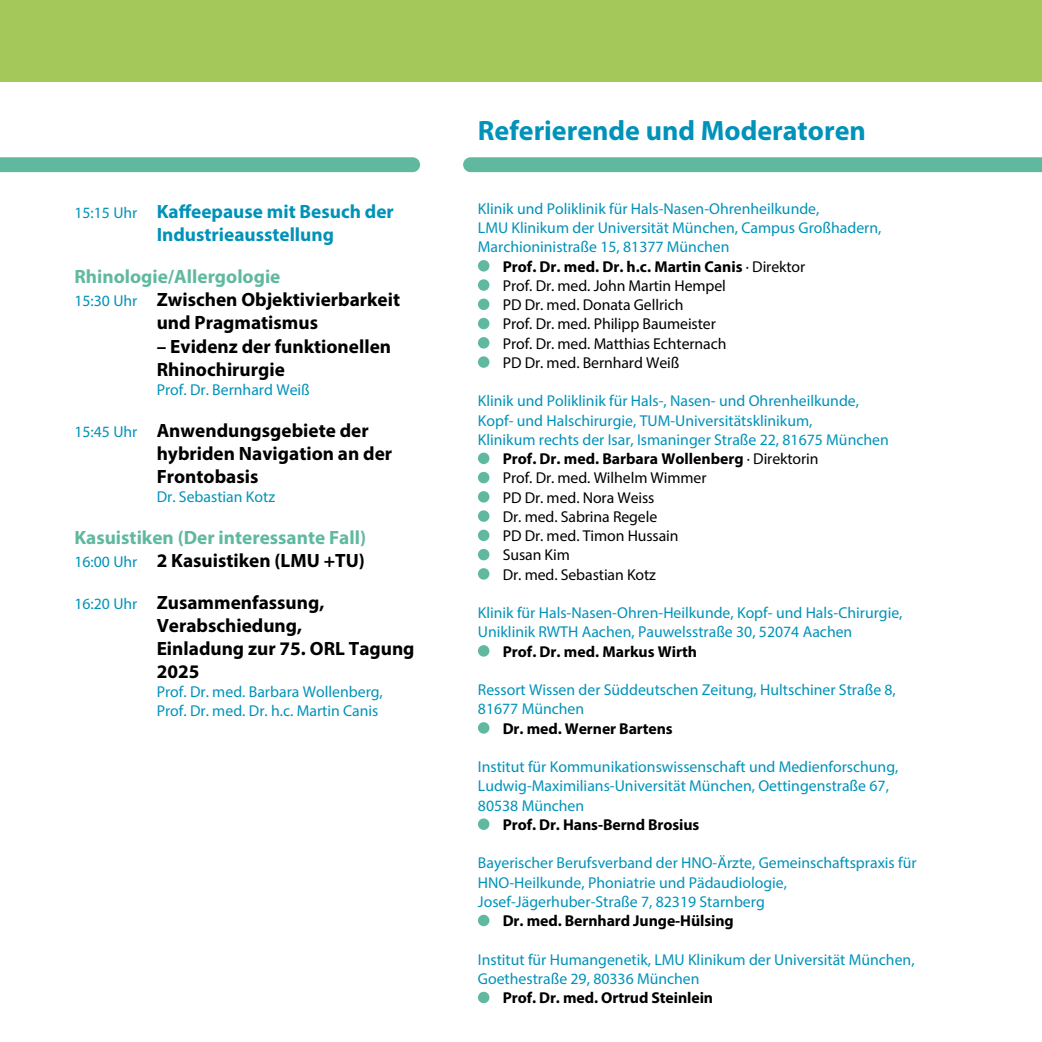
<style>
.page{position:relative;width:1042px;height:1042px;background:#fff}
.page>*{position:absolute;margin:0;border:0;box-sizing:border-box;transform-origin:0 0}
.t1{font:700 28px "Myriad Pro";color:#0092b9}
.t2{font:700 19.25px/23.1px "Myriad Pro";color:#000}
.t3{font:700 19.25px/23.1px "Myriad Pro";color:#60b99f}
.t4{font:700 19.25px/23.1px "Myriad Pro";color:#0092b9}
.t5{font:15.75px/19.2px "Myriad Pro";color:#0092b9}
.t6{font:15.75px "Myriad Pro";letter-spacing:-.005em;color:#000}
.t7{font:700 15.75px "Myriad Pro";letter-spacing:-.005em;color:#000}
.s1{font-weight:400;font-size:15.75px}
.s2{font-weight:400;font-size:15.75px;color:#0092b9}
.s3{color:#000}
.s4{font-weight:400}
</style>
<div class="page">
<div style="left:0;top:0;width:1042px;height:81px;background:#a4c859"></div>
<svg style="left:0;top:157px;width:420px;height:15px;background:#63baa0"></svg>
<svg style="left:463px;top:157px;width:579px;height:15px;background:#63baa0"></svg>
<div style="left:478px;top:260px;width:11px;height:11px;background:#60b99f;border-radius:50%"></div>
<div style="left:478px;top:279px;width:11px;height:12px;background:#60b99f;border-radius:50%"></div>
<div style="left:478px;top:298px;width:11px;height:12px;background:#60b99f;border-radius:50%"></div>
<div style="left:478px;top:318px;width:11px;height:11px;background:#60b99f;border-radius:50%"></div>
<div style="left:478px;top:337px;width:11px;height:11px;background:#60b99f;border-radius:50%"></div>
<div style="left:478px;top:356px;width:11px;height:12px;background:#60b99f;border-radius:50%"></div>
<div style="left:478px;top:452px;width:11px;height:12px;background:#60b99f;border-radius:50%"></div>
<div style="left:478px;top:472px;width:11px;height:11px;background:#60b99f;border-radius:50%"></div>
<div style="left:478px;top:491px;width:11px;height:11px;background:#60b99f;border-radius:50%"></div>
<div style="left:478px;top:510px;width:11px;height:12px;background:#60b99f;border-radius:50%"></div>
<div style="left:478px;top:529px;width:11px;height:12px;background:#60b99f;border-radius:50%"></div>
<div style="left:478px;top:549px;width:11px;height:11px;background:#60b99f;border-radius:50%"></div>
<div style="left:478px;top:568px;width:11px;height:11px;background:#60b99f;border-radius:50%"></div>
<div style="left:478px;top:645px;width:11px;height:11px;background:#60b99f;border-radius:50%"></div>
<div style="left:478px;top:722px;width:11px;height:11px;background:#60b99f;border-radius:50%"></div>
<div style="left:478px;top:818px;width:11px;height:12px;background:#60b99f;border-radius:50%"></div>
<div style="left:478px;top:914px;width:11px;height:12px;background:#60b99f;border-radius:50%"></div>
<div style="left:478px;top:991px;width:11px;height:12px;background:#60b99f;border-radius:50%"></div>
<p class="t4" style="left:157px;top:199px;width:239px;text-indent:-82px"><span class="s1">15:15 Uhr</span> Kaffeepause mit Besuch der<br>Industrieausstellung</p>
<p class="t3" style="left:74px;top:265px;width:207px">Rhinologie/Allergologie</p>
<p class="t2" style="left:74px;top:288px;width:327px"><span class="s2">15:30 Uhr</span> Zwischen Objektivierbarkeit</p>
<p class="t2" style="left:157px;top:311px;width:163px">und Pragmatismus</p>
<p class="t2" style="left:157px;top:334px;width:236px">– Evidenz der funktionellen<br>Rhinochirurgie</p>
<p class="t5" style="left:157px;top:379px;width:155px">Prof. Dr. Bernhard Weiß</p>
<p class="t2" style="left:157px;top:418px;width:237px;text-indent:-82px"><span class="s2">15:45 Uhr</span> Anwendungsgebiete der hybriden Navigation an der<br>Frontobasis</p>
<p class="t5" style="left:157px;top:486px;width:120px">Dr. Sebastian Kotz</p>
<p class="t3" style="left:74px;top:525px;width:293px">Kasuistiken (Der interessante Fall)<br><span class="s2">16:00 Uhr</span> <span class="s3">2 Kasuistiken (LMU +TU)</span></p>
<p class="t2" style="left:157px;top:590px;width:259px;text-indent:-82px"><span class="s2">16:20 Uhr</span> Zusammenfassung,<br>Verabschiedung,<br>Einladung zur 75. ORL Tagung<br>2025</p>
<p class="t5" style="left:157px;top:682px;width:228px">Prof. Dr. med. Barbara Wollenberg,<br>Prof. Dr. med. Dr. h.c. Martin Canis</p>
<h1 class="t1" style="left:478px;top:112px;width:389px">Referierende und Moderatoren</h1>
<p class="t5" style="left:478px;top:199px;width:343px">Klinik und Poliklinik für Hals-Nasen-Ohrenheilkunde,</p>
<p class="t5" style="left:478px;top:218px;width:405px">LMU Klinikum der Universität München, Campus Großhadern,</p>
<p class="t5" style="left:478px;top:237px;width:253px">Marchioninistraße 15, 81377 München</p>
<p class="t7" style="left:503px;top:256px;width:304px">Prof. Dr. med. Dr. h.c. Martin Canis <span class="s4">· Direktor</span></p>
<p class="t6" style="left:503px;top:276px;width:225px">Prof. Dr. med. John Martin Hempel</p>
<p class="t6" style="left:503px;top:295px;width:182px">PD Dr. med. Donata Gellrich</p>
<p class="t6" style="left:503px;top:314px;width:215px">Prof. Dr. med. Philipp Baumeister</p>
<p class="t6" style="left:503px;top:333px;width:225px">Prof. Dr. med. Matthias Echternach</p>
<p class="t6" style="left:503px;top:353px;width:178px">PD Dr. med. Bernhard Weiß</p>
<p class="t5" style="left:478px;top:391px;width:383px">Klinik und Poliklinik für Hals-, Nasen- und Ohrenheilkunde,</p>
<p class="t5" style="left:478px;top:410px;width:336px">Kopf- und Halschirurgie, TUM-Universitätsklinikum,</p>
<p class="t5" style="left:478px;top:430px;width:412px">Klinikum rechts der Isar, Ismaninger Straße 22, 81675 München</p>
<p class="t7" style="left:503px;top:448px;width:317px">Prof. Dr. med. Barbara Wollenberg <span class="s4">· Direktorin</span></p>
<p class="t6" style="left:503px;top:468px;width:205px">Prof. Dr. med. Wilhelm Wimmer</p>
<p class="t6" style="left:503px;top:487px;width:153px">PD Dr. med. Nora Weiss</p>
<p class="t6" style="left:503px;top:507px;width:156px">Dr. med. Sabrina Regele</p>
<p class="t6" style="left:503px;top:526px;width:177px">PD Dr. med. Timon Hussain</p>
<p class="t6" style="left:503px;top:545px;width:69px">Susan Kim</p>
<p class="t6" style="left:503px;top:564px;width:155px">Dr. med. Sebastian Kotz</p>
<p class="t5" style="left:478px;top:603px;width:426px">Klinik für Hals-Nasen-Ohren-Heilkunde, Kopf- und Hals-Chirurgie,<br>Uniklinik RWTH Aachen, Pauwelsstraße 30, 52074 Aachen</p>
<p class="t7" style="left:503px;top:641px;width:196px">Prof. Dr. med. Markus Wirth</p>
<p class="t5" style="left:478px;top:680px;width:419px">Ressort Wissen der Süddeutschen Zeitung, Hultschiner Straße 8,<br>81677 München</p>
<p class="t7" style="left:503px;top:718px;width:171px">Dr. med. Werner Bartens</p>
<p class="t5" style="left:478px;top:757px;width:422px">Institut für Kommunikationswissenschaft und Medienforschung,<br>Ludwig-Maximilians-Universität München, Oettingenstraße 67,<br>80538 München</p>
<p class="t7" style="left:503px;top:814px;width:198px">Prof. Dr. Hans-Bernd Brosius</p>
<p class="t5" style="left:478px;top:853px;width:440px">Bayerischer Berufsverband der HNO-Ärzte, Gemeinschaftspraxis für<br>HNO-Heilkunde, Phoniatrie und Pädaudiologie,<br>Josef-Jägerhuber-Straße 7, 82319 Starnberg</p>
<p class="t7" style="left:503px;top:910px;width:232px">Dr. med. Bernhard Junge-Hülsing</p>
<p class="t5" style="left:478px;top:949px;width:438px">Institut für Humangenetik, LMU Klinikum der Universität München,<br>Goethestraße 29, 80336 München</p>
<p class="t7" style="left:503px;top:987px;width:212px">Prof. Dr. med. Ortrud Steinlein</p>
</div>
